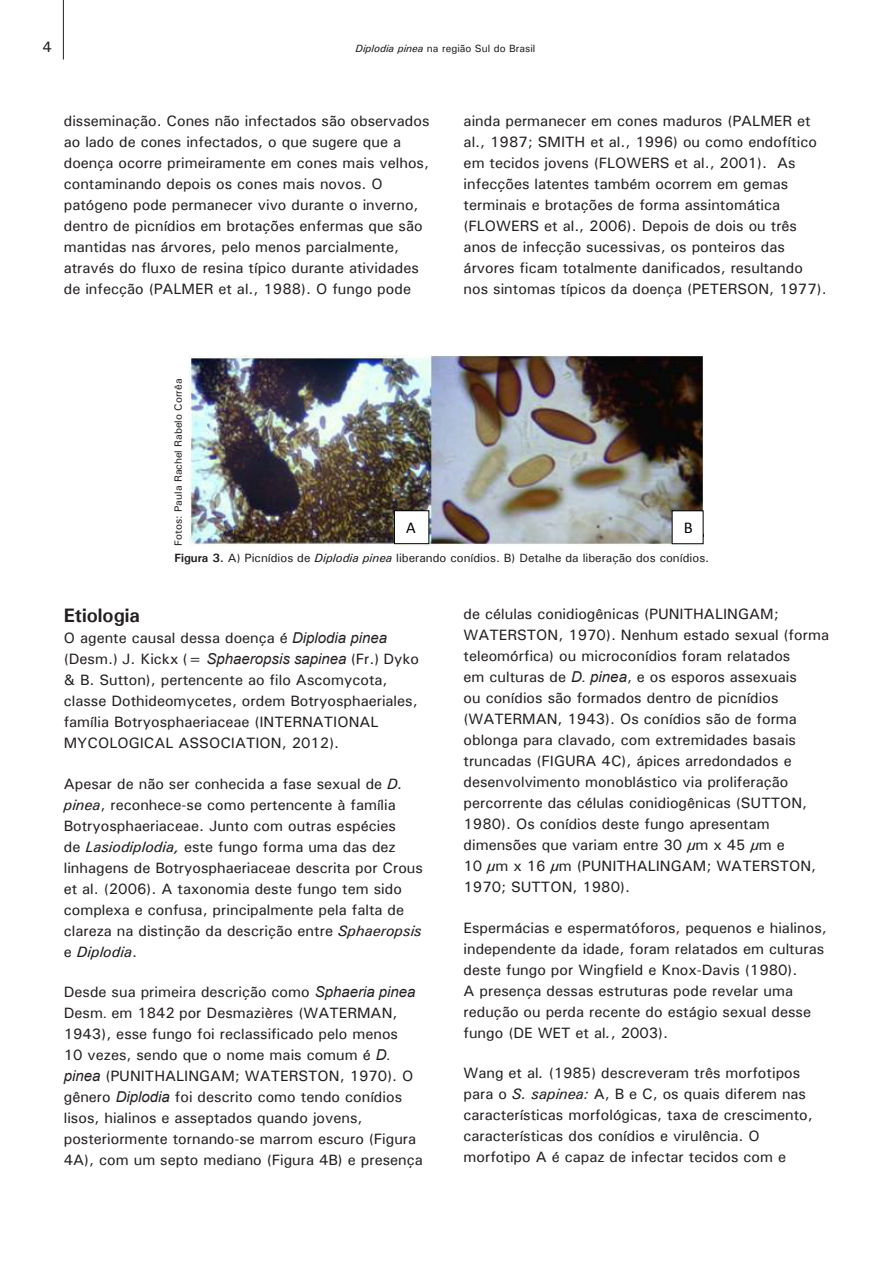
<style>
.page{position:relative;width:893px;height:1263px;background:#fff}
.page>*{position:absolute;margin:0;border:0;box-sizing:border-box;transform-origin:0 0}
.Título_2{font:700 19.5px "Univers";color:#231f20}
.t1{font:16.5px "Calibri";color:#000}
.Corpo_de_texto_1{font:500 15px/21px "Univers";color:#231f20}
.Figuras{font:500 12px "Univers";color:#231f20}
.Corpo_de_texto_1-2{font:500 10.5px "Univers";color:#231f20}
.s1{font-style:italic}
.s2{font-weight:700}
.s3{font-family:"Arial";font-weight:400;font-style:italic}
.s4{color:#800000}
</style>
<div class="page">
<hr style="left:63px;top:0;width:1px;height:60px;background:#231f20">
<img style="left:189px;top:355px;width:515px;height:191px">
<div style="left:394px;top:511px;width:35px;height:33px;background:#fff"></div>
<div style="left:394px;top:510px;width:35px;height:34px;border:1px solid #000"></div>
<div style="left:672px;top:511px;width:31px;height:33px;background:#fff"></div>
<p class="Corpo_de_texto_1" style="left:42px;top:36px;width:11px">4</p>
<p class="Corpo_de_texto_1-2" style="left:355px;top:42px;width:181px"><span class="s1">Diplodia pinea</span> na região Sul do Brasil</p>
<p class="Corpo_de_texto_1" style="left:64px;top:110px;width:367px">disseminação. Cones não infectados são observados ao lado de cones infectados, o que sugere que a doença ocorre primeiramente em cones mais velhos, contaminando depois os cones mais novos. O patógeno pode permanecer vivo durante o inverno, dentro de picnídios em brotações enfermas que são mantidas nas árvores, pelo menos parcialmente, através do fluxo de resina típico durante atividades de infecção (PALMER et al., 1988). O fungo pode</p>
<p class="Corpo_de_texto_1" style="left:464px;top:110px;width:365px">ainda permanecer em cones maduros (PALMER et al., 1987; SMITH et al., 1996) ou como endofítico em tecidos jovens (FLOWERS et al., 2001). As infecções latentes também ocorrem em gemas terminais e brotações de forma assintomática (FLOWERS et al., 2006). Depois de dois ou três anos de infecção sucessivas, os ponteiros das árvores ficam totalmente danificados, resultando nos sintomas típicos da doença (PETERSON, 1977).</p>
<p class="Corpo_de_texto_1-2" style="left:171px;top:546px;width:168px;rotate:-90deg">Fotos: Paula Rachel Rabelo Corrêa</p>
<p class="t1" style="left:406px;top:517px;width:11px">A</p>
<p class="t1" style="left:684px;top:517px;width:11px">B</p>
<p class="Figuras" style="left:175px;top:550px;width:536px"><span class="s2">Figura 3.</span> A) Picnídios de <span class="s1">Diplodia pinea</span> liberando conídios. B) Detalhe da liberação dos conídios.</p>
<p class="Título_2" style="left:64px;top:603px;width:78px">Etiologia</p>
<p class="Corpo_de_texto_1" style="left:64px;top:627px;width:357px">O agente causal dessa doença é <span class="s3">Diplodia pinea </span>(Desm.) J. Kickx (= <span class="s3">Sphaeropsis sapinea</span> (Fr.) Dyko &amp; B. Sutton), pertencente ao filo Ascomycota, classe Dothideomycetes, ordem Botryosphaeriales, família Botryosphaeriaceae (INTERNATIONAL MYCOLOGICAL ASSOCIATION, 2012).</p>
<p class="Corpo_de_texto_1" style="left:64px;top:773px;width:361px">Apesar de não ser conhecida a fase sexual de <span class="s1">D. pinea</span>, reconhece-se como pertencente à família Botryosphaeriaceae. Junto com outras espécies<br>de <span class="s1">Lasiodiplodia,</span> este fungo forma uma das dez linhagens de Botryosphaeriaceae descrita por Crous et al. (2006). A taxonomia deste fungo tem sido complexa e confusa, principalmente pela falta de clareza na distinção da descrição entre <span class="s1">Sphaeropsis </span>e <span class="s1">Diplodia</span>.</p>
<p class="Corpo_de_texto_1" style="left:64px;top:981px;width:361px">Desde sua primeira descrição como <span class="s3">Sphaeria pinea </span>Desm<span class="s3">.</span> em 1842 por Desmazières (WATERMAN, 1943), esse fungo foi reclassificado pelo menos<br>10 vezes, sendo que o nome mais comum é <span class="s3">D. pinea</span> (PUNITHALINGAM; WATERSTON, 1970). O gênero <span class="s3">Diplodia</span> foi descrito como tendo conídios lisos, hialinos e asseptados quando jovens, posteriormente tornando-se marrom escuro (Figura 4A), com um septo mediano (Figura 4B) e presença</p>
<p class="Corpo_de_texto_1" style="left:463px;top:603px;width:367px">de células conidiogênicas (PUNITHALINGAM; WATERSTON, 1970). Nenhum estado sexual (forma teleomórfica) ou microconídios foram relatados<br>em culturas de <span class="s3">D. pinea</span>, e os esporos assexuais<br>ou conídios são formados dentro de picnídios (WATERMAN, 1943). Os conídios são de forma oblonga para clavado, com extremidades basais truncadas (FIGURA 4C), ápices arredondados e desenvolvimento monoblástico via proliferação percorrente das células conidiogênicas (SUTTON, 1980). Os conídios deste fungo apresentam dimensões que variam entre 30 µm x 45 µm e<br>10 µm x 16 µm (PUNITHALINGAM; WATERSTON, 1970; SUTTON, 1980).</p>
<p class="Corpo_de_texto_1" style="left:463px;top:917px;width:365px">Espermácias e espermatóforos<span class="s4">,</span> pequenos e hialinos, independente da idade, foram relatados em culturas deste fungo por Wingfield e Knox-Davis (1980).<br>A presença dessas estruturas pode revelar uma redução ou perda recente do estágio sexual desse fungo (DE WET et al<span class="s1">.</span>, 2003).</p>
<p class="Corpo_de_texto_1" style="left:463px;top:1062px;width:351px">Wang et al<span class="s1">.</span> (1985) descreveram três morfotipos para o <span class="s1">S. sapinea:</span> A, B e C, os quais diferem nas características morfológicas, taxa de crescimento, características dos conídios e virulência. O morfotipo A é capaz de infectar tecidos com e</p>
</div>
